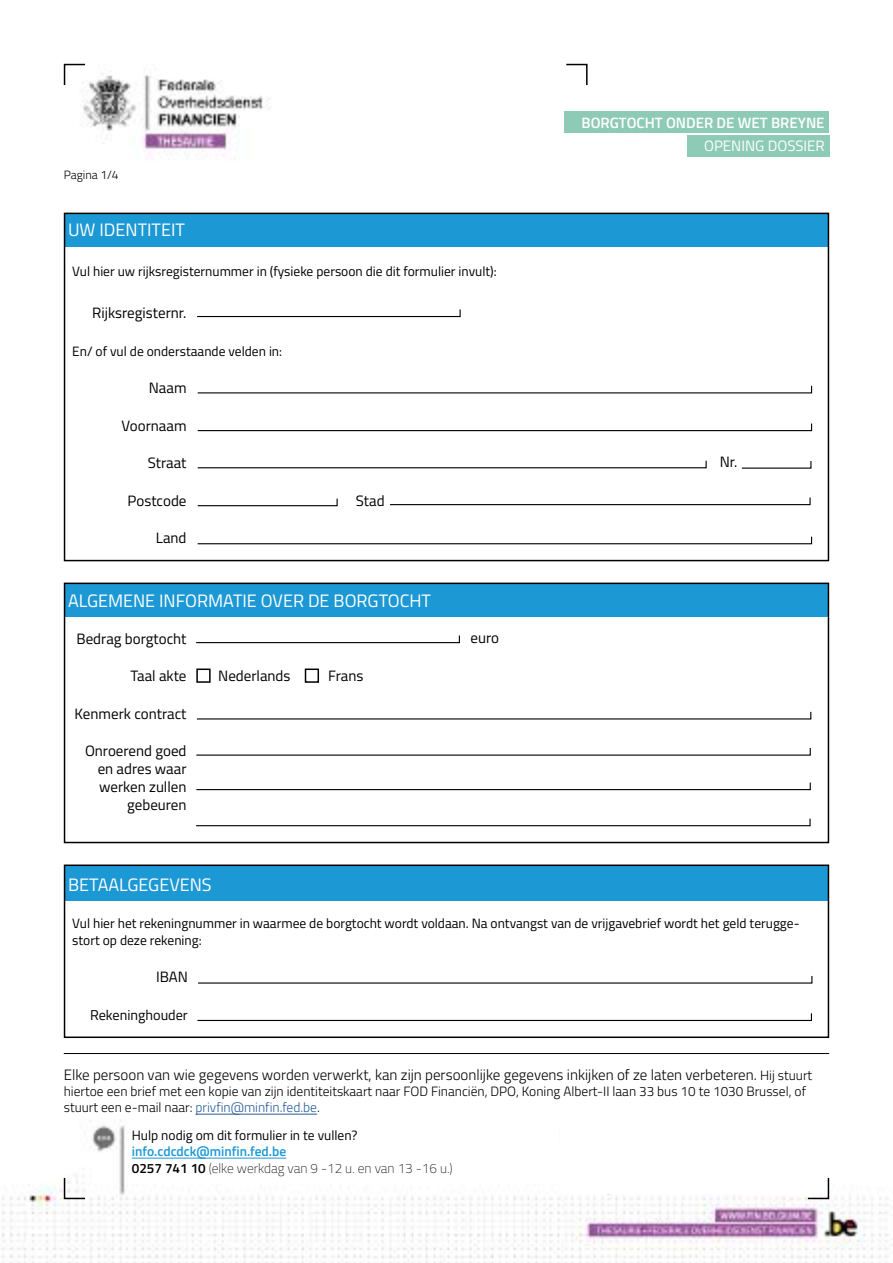
<style>
.page{position:relative;width:893px;height:1263px;background:#fff}
.page>*{position:absolute;margin:0;border:0;box-sizing:border-box;transform-origin:0 0}
.t1{font:18px "Titillium";color:#fff}
.t2{font:15px/18px "Titillium";color:#000;text-align:right}
.t3{font:300 15px "Titillium";color:#000}
.t4{font:600 15px "Titillium";color:#fff}
.t5{font:15px "Titillium";color:#fff}
.t6{font:14.25px "Titillium";color:#000}
.t7{font:13.5px/16.2px "Titillium";color:#000}
.t8{font:300 13.5px/16.2px "Titillium";color:#000}
.t9{font:100 13.5px/16.2px "Titillium";color:#000}
.t10{font:300 12px "Titillium";color:#000}
.s1{font-size:13.5px}
.s2{color:#275b9b}
.s3{font-weight:600;color:#1c98d5}
.s4{font-weight:600}
</style>
<div class="page">
<img style="left:2px;top:75px;width:886px;height:1188px">
<svg style="left:63px;top:63px;width:24px;height:24px"></svg>
<svg style="left:565px;top:63px;width:23px;height:24px"></svg>
<svg style="left:63px;top:1176px;width:24px;height:24px"></svg>
<svg style="left:806px;top:1176px;width:24px;height:24px"></svg>
<div style="left:687px;top:135px;width:142px;height:21px;background:#8ecbb6"></div>
<div style="left:564px;top:112px;width:265px;height:21px;background:#8ecbb6"></div>
<div style="left:560px;top:1106px;width:264px;height:88px;background:#fff"></div>
<hr style="left:196px;top:1114px;width:121px;height:1px;background:#275b9b">
<hr style="left:64px;top:1053px;width:765px;height:1px;background:#000">
<hr style="left:132px;top:1158px;width:154px;height:1px;background:#1c98d5">
<div style="left:65px;top:213px;width:763px;height:34px;background:#1c98d5"></div>
<svg style="left:197px;top:535px;width:616px;height:10px"></svg>
<svg style="left:197px;top:385px;width:616px;height:9px"></svg>
<svg style="left:197px;top:422px;width:616px;height:10px"></svg>
<svg style="left:197px;top:460px;width:510px;height:9px"></svg>
<svg style="left:389px;top:496px;width:422px;height:10px"></svg>
<svg style="left:741px;top:460px;width:71px;height:9px"></svg>
<svg style="left:197px;top:497px;width:141px;height:10px"></svg>
<svg style="left:196px;top:308px;width:265px;height:10px"></svg>
<div style="left:64px;top:213px;width:765px;height:348px;border:2px solid #000"></div>
<div style="left:65px;top:583px;width:763px;height:34px;background:#1c98d5"></div>
<div style="left:305px;top:668px;width:14px;height:15px;border:2px solid #000"></div>
<div style="left:196px;top:668px;width:15px;height:15px;border:2px solid #000"></div>
<svg style="left:196px;top:711px;width:616px;height:9px"></svg>
<svg style="left:195px;top:747px;width:616px;height:9px"></svg>
<svg style="left:195px;top:781px;width:616px;height:10px"></svg>
<svg style="left:195px;top:817px;width:616px;height:10px"></svg>
<svg style="left:195px;top:634px;width:265px;height:10px"></svg>
<div style="left:64px;top:583px;width:765px;height:260px;border:2px solid #000"></div>
<div style="left:65px;top:866px;width:763px;height:34px;background:#1c98d5"></div>
<svg style="left:197px;top:975px;width:616px;height:9px"></svg>
<svg style="left:196px;top:1012px;width:616px;height:9px"></svg>
<div style="left:64px;top:864px;width:765px;height:174px;border:2px solid #000"></div>
<p class="t4" style="left:581px;top:111px;width:245px">BORGTOCHT ONDER DE WET BREYNE</p>
<p class="t10" style="left:64px;top:166px;width:56px">Pagina 1/4</p>
<p class="t1" style="left:68px;top:217px;width:118px">UW IDENTITEIT</p>
<p class="t7" style="left:72px;top:262px;width:426px">Vul hier uw rijksregisternummer in (fysieke persoon die dit formulier invult):</p>
<p class="t2" style="left:92px;top:303px;width:96px">Rijksregisternr.</p>
<p class="t7" style="left:72px;top:343px;width:211px">En/ of vul de onderstaande velden in:</p>
<p class="t2" style="left:149px;top:378px;width:39px">Naam</p>
<p class="t2" style="left:122px;top:416px;width:66px">Voornaam</p>
<p class="t2" style="left:148px;top:453px;width:40px">Straat</p>
<p class="t2" style="left:128px;top:491px;width:60px">Postcode</p>
<p class="t2" style="left:156px;top:528px;width:32px">Land</p>
<p class="t2" style="left:356px;top:491px;width:30px">Stad</p>
<p class="t1" style="left:68px;top:587px;width:365px">ALGEMENE INFORMATIE OVER DE BORGTOCHT</p>
<p class="t2" style="left:76px;top:628px;width:112px">Bedrag borgtocht</p>
<p class="t2" style="left:131px;top:666px;width:57px">Taal akte</p>
<p class="t2" style="left:75px;top:703px;width:113px">Kenmerk contract</p>
<p class="t2" style="left:85px;top:741px;width:103px">Onroerend goed en adres waar werken zullen gebeuren</p>
<p class="t2" style="left:218px;top:666px;width:74px">Nederlands</p>
<p class="t2" style="left:328px;top:666px;width:37px">Frans</p>
<p class="t1" style="left:68px;top:871px;width:145px">BETAALGEGEVENS</p>
<p class="t2" style="left:471px;top:628px;width:30px">euro</p>
<p class="t5" style="left:704px;top:135px;width:122px">OPENING DOSSIER</p>
<p class="t2" style="left:720px;top:452px;width:19px">Nr.</p>
<p class="t7" style="left:72px;top:915px;width:729px">Vul hier het rekeningnummer in waarmee de borgtocht wordt voldaan. Na ontvangst van de vrijgavebrief wordt het geld terugge&shy;stort op deze rekening:</p>
<p class="t2" style="left:156px;top:967px;width:33px">IBAN</p>
<p class="t6" style="left:90px;top:1004px;width:99px">Rekeninghouder</p>
<p class="t3" style="left:64px;top:1064px;width:750px">Elke persoon van wie gegevens worden verwerkt, kan zijn persoonlijke gegevens inkijken of ze laten verbeteren. <span class="s1">Hij stuurt</span></p>
<p class="t8" style="left:64px;top:1083px;width:744px">hiertoe een brief met een kopie van zijn identiteitskaart naar FOD Financiën, DPO, Koning Albert-II laan 33 bus 10 te 1030 Brussel, of stuurt een e-mail naar: <span class="s2">privfin@minfin.fed.be</span>.</p>
<p class="t7" style="left:132px;top:1127px;width:227px">Hulp nodig om dit formulier in te vullen?</p>
<p class="t9" style="left:132px;top:1143px;width:322px"><span class="s3">info.cdcdck@minfin.fed.be<br></span><span class="s4">0257 741 10</span> (elke werkdag van 9 -12 u. en van 13 -16 u.)</p>
</div>
